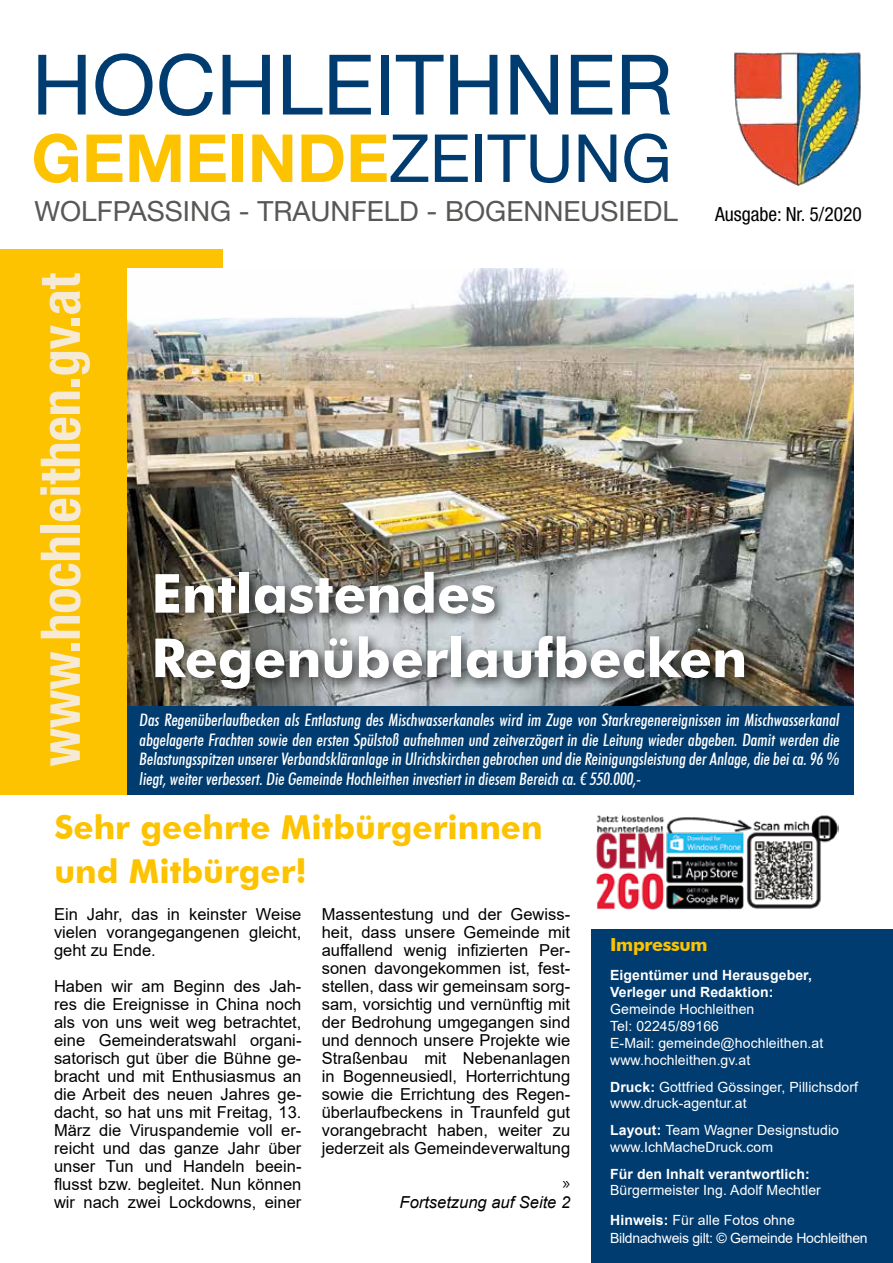
<style>
.page{position:relative;width:893px;height:1263px;background:#fff}
.page>*{position:absolute;margin:0;border:0;box-sizing:border-box;transform-origin:0 0}
.t1{font:83.55px "Helvetica Neue LT Std";color:#003c70}
.t2{font:700 66.45px "Helvetica Neue LT Std";color:#fdc300}
.t3{font:700 condensed 54.75px "Helvetica Neue LT Std";letter-spacing:-.005em;color:#f6ead4}
.t4{font:700 53.85px/64.3px "Futura BT";color:#fff}
.t5{font:700 33px/43.5px "Futura BT";color:#fdc300}
.t6{font:27.75px "Helvetica Neue LT Std";color:#575756}
.t7{font:condensed 19.5px "Helvetica Neue LT Std";color:#000}
.t8{font:700 18px "Futura BT";letter-spacing:-.02em;color:#fdc300}
.t9{font:500 condensed 17.25px/19.5px "Futura BT";color:#fff;text-align:justify}
.t10{font:16.5px/18px "Arial";color:#000;text-align:justify}
.t11{font:italic 16.5px "Arial";color:#000}
.t12{font:16.5px "Museo Sans Rounded 300";color:#000}
.t13{font:14.1px/17px "Arial";letter-spacing:.005em;color:#fff}
.t14{font:700 14.1px/17.1px "Arial";letter-spacing:.005em;color:#fff}
.t15{font:14.1px "Arial";letter-spacing:-.02em;color:#fff}
.s1{font-weight:400;color:#003c70}
.s2{font-weight:700}
</style>
<div class="page">
<div style="left:0;top:250px;width:223px;height:545px;background:#fdc300"></div>
<div style="left:128px;top:706px;width:726px;height:88px;background:#003c70"></div>
<div style="left:591px;top:929px;width:302px;height:334px;background:#003c70"></div>
<img style="left:596px;top:815px;width:243px;height:95px">
<img style="left:734px;top:52px;width:127px;height:134px">
<img style="left:128px;top:268px;width:726px;height:438px">
<div style="left:149px;top:566px;width:609px;height:137px;background:#000;opacity:.75"></div>
<h1 class="t1" style="left:32px;top:35px;width:642px">HOCHLEITHNER</h1>
<h2 class="t2" style="left:31px;top:117px;width:642px">GEMEINDE<span class="s1">ZEITUNG</span></h2>
<h3 class="t6" style="left:34px;top:195px;width:645px">WOLFPASSING - TRAUNFELD - BOGENNEUSIEDL</h3>
<p class="t7" style="left:715px;top:203px;width:148px">Ausgabe: Nr. 5/2020</p>
<h3 class="t3" style="left:27px;top:766px;width:495px;rotate:-90deg">www.hochleithen.gv.at</h3>
<h3 class="t4" style="left:151px;top:561px;width:597px">Entlastendes<br>Regenüberlaufbecken</h3>
<p class="t9" style="left:139px;top:710px;width:704px">Das Regenüberlaufbecken als Entlastung des Mischwasserkanales wird im Zuge von Starkregenereignissen im Mischwasserkanal abgelagerte Frachten sowie den ersten Spülstoß aufnehmen und zeitverzögert in die Leitung wieder abgeben. Damit werden die Belastungsspitzen unsererVerbandskläranlage in Ulrichskirchen gebrochen und die Reinigungsleistung derAnlage,die beica.96 % liegt,weiterverbessert.Die Gemeinde Hochleithen investiertin diesem Bereich ca.€ 550.000,-</p>
<h3 class="t5" style="left:54px;top:805px;width:490px">Sehr geehrte Mitbürgerinnen und Mitbürger!</h3>
<p class="t10" style="left:54px;top:905px;width:249px">Ein Jahr, das in keinster Weise vielen vorangegangenen gleicht, geht zu Ende.</p>
<p class="t10" style="left:54px;top:977px;width:249px">Haben wir am Beginn des Jah&shy;res die Ereignisse in China noch als von uns weit weg betrachtet, eine Gemeinderatswahl organi&shy;satorisch gut über die Bühne ge&shy;bracht und mit Enthusiasmus an die Arbeit des neuen Jahres ge&shy;dacht, so hat uns mit Freitag, 13.<br>März die Viruspandemie voll er&shy;reicht und das ganze Jahr über unser Tun und Handeln beein&shy;flusst bzw. begleitet. Nun können wir nach zwei Lockdowns, einer</p>
<p class="t10" style="left:322px;top:905px;width:250px">Massentestung und der Gewiss&shy;heit, dass unsere Gemeinde mit auffallend wenig infizierten Per&shy;sonen davongekommen ist, fest&shy;stellen, dass wir gemeinsam sorg&shy;sam, vorsichtig und vernünftig mit der Bedrohung umgegangen sind und dennoch unsere Projekte wie Straßenbau mit Nebenanlagen in Bogenneusiedl, Horterrichtung sowie die Errichtung des Regen&shy;überlaufbeckens in Traunfeld gut vorangebracht haben, weiter zu jederzeit als Gemeindeverwaltung</p>
<p class="t12" style="left:562px;top:1176px;width:10px">»</p>
<p class="t11" style="left:400px;top:1192px;width:172px">Fortsetzung auf Seite 2</p>
<p class="t8" style="left:610px;top:934px;width:99px">Impressum</p>
<p class="t14" style="left:610px;top:966px;width:203px">Eigentümer und Herausgeber,<br>Verleger und Redaktion:</p>
<p class="t13" style="left:610px;top:1000px;width:215px">Gemeinde Hochleithen<br>Tel: 02245/89166<br>E-Mail: gemeinde@hochleithen.at www.hochleithen.gv.at</p>
<p class="t13" style="left:610px;top:1078px;width:249px;line-height:16.5px"><span class="s2">Druck:</span> Gottfried Gössinger, Pillichsdorf www.druck-agentur.at</p>
<p class="t13" style="left:610px;top:1122px;width:230px;line-height:16.5px"><span class="s2">Layout:</span> Team Wagner Designstudio www.IchMacheDruck.com</p>
<p class="t14" style="left:610px;top:1165px;width:201px">Für den Inhalt verantwortlich:</p>
<p class="t13" style="left:610px;top:1175px;width:212px;line-height:30px">Bürgermeister Ing. Adolf Mechtler<br><span class="s2">Hinweis:</span> Für alle Fotos ohne</p>
<p class="t15" style="left:610px;top:1228px;width:259px">Bildnachweis gilt: © Gemeinde Hochleithen</p>
</div>
